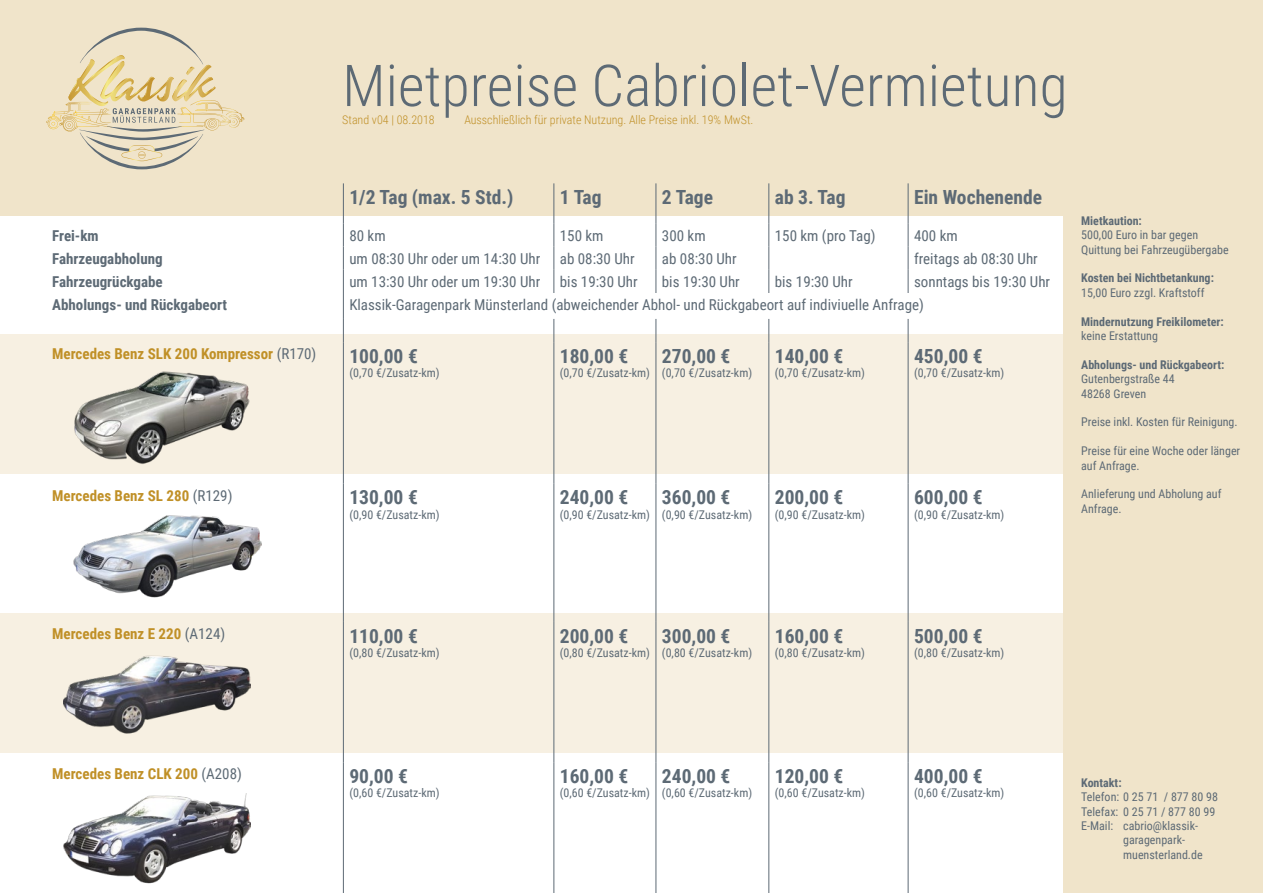
<style>
.page{position:relative;width:1263px;height:893px;background:#fff}
.page>*{position:absolute;margin:0;border:0;box-sizing:border-box;transform-origin:0 0}
.t1{font:300 57.75px "Roboto Condensed";letter-spacing:.005em;color:#5d6a75}
.t2{font:700 19.5px "Roboto Condensed";color:#5d6a75}
.t3{font:15px "Roboto Condensed";color:#5d6a75}
.t4{font:700 15px "Roboto Condensed";color:#c09027}
.t5{font:700 15px "Roboto Condensed";color:#5d6a75}
.t6{font:12px/14.4px "Roboto Condensed";color:#5d6a75}
.t7{font:700 12px "Roboto Condensed";color:#5d6a75}
.t8{font:300 12px "Roboto Condensed";color:#c09027}
.s1{font-weight:400;color:#5d6a75}
</style>
<div class="page">
<div style="left:0;top:334px;width:1063px;height:140px;background:#f7f0e2"></div>
<div style="left:0;top:613px;width:1063px;height:140px;background:#f7f0e2"></div>
<div style="left:0;top:0;width:1263px;height:216px;background:#f0e4ca"></div>
<div style="left:1063px;top:216px;width:200px;height:677px;background:#f0e4ca"></div>
<svg style="left:46px;top:28px;width:198px;height:141px"></svg>
<hr style="left:343px;top:183px;width:1px;height:40px;background:#5d6a75">
<hr style="left:554px;top:183px;width:1px;height:40px;background:#5d6a75">
<hr style="left:656px;top:183px;width:1px;height:40px;background:#5d6a75">
<hr style="left:769px;top:183px;width:1px;height:40px;background:#5d6a75">
<hr style="left:908px;top:183px;width:1px;height:40px;background:#5d6a75">
<svg style="left:554px;top:223px;width:1px;height:70px"></svg>
<svg style="left:656px;top:223px;width:1px;height:70px"></svg>
<svg style="left:769px;top:223px;width:1px;height:70px"></svg>
<svg style="left:908px;top:223px;width:1px;height:70px"></svg>
<svg style="left:343px;top:223px;width:1px;height:119px"></svg>
<svg style="left:554px;top:319px;width:1px;height:23px"></svg>
<svg style="left:656px;top:319px;width:1px;height:23px"></svg>
<svg style="left:769px;top:319px;width:1px;height:23px"></svg>
<svg style="left:908px;top:319px;width:1px;height:23px"></svg>
<hr style="left:343px;top:342px;width:1px;height:142px;background:#5d6a75">
<hr style="left:554px;top:342px;width:1px;height:142px;background:#5d6a75">
<hr style="left:656px;top:342px;width:1px;height:142px;background:#5d6a75">
<hr style="left:769px;top:342px;width:1px;height:142px;background:#5d6a75">
<hr style="left:908px;top:342px;width:1px;height:142px;background:#5d6a75">
<hr style="left:343px;top:484px;width:1px;height:138px;background:#5d6a75">
<hr style="left:554px;top:484px;width:1px;height:138px;background:#5d6a75">
<hr style="left:656px;top:484px;width:1px;height:138px;background:#5d6a75">
<hr style="left:769px;top:484px;width:1px;height:138px;background:#5d6a75">
<hr style="left:908px;top:484px;width:1px;height:138px;background:#5d6a75">
<hr style="left:343px;top:622px;width:1px;height:140px;background:#5d6a75">
<hr style="left:554px;top:622px;width:1px;height:140px;background:#5d6a75">
<hr style="left:656px;top:622px;width:1px;height:140px;background:#5d6a75">
<hr style="left:769px;top:622px;width:1px;height:140px;background:#5d6a75">
<hr style="left:908px;top:622px;width:1px;height:140px;background:#5d6a75">
<hr style="left:343px;top:762px;width:1px;height:131px;background:#5d6a75">
<hr style="left:554px;top:762px;width:1px;height:131px;background:#5d6a75">
<hr style="left:656px;top:762px;width:1px;height:131px;background:#5d6a75">
<hr style="left:769px;top:762px;width:1px;height:131px;background:#5d6a75">
<hr style="left:908px;top:762px;width:1px;height:131px;background:#5d6a75">
<img style="left:63px;top:655px;width:188px;height:79px">
<img style="left:74px;top:371px;width:176px;height:93px">
<img style="left:74px;top:515px;width:187px;height:83px">
<img style="left:63px;top:793px;width:188px;height:91px">
<h1 class="t1" style="left:342px;top:45px;width:727px">Mietpreise Cabriolet-Vermietung</h1>
<p class="t8" style="left:342px;top:111px;width:94px">Stand v04 | 08.2018</p>
<p class="t8" style="left:464px;top:111px;width:290px">Ausschließlich für private Nutzung. Alle Preise inkl. 19% MwSt.</p>
<h2 class="t2" style="left:349px;top:183px;width:166px">1/2 Tag (max. 5 Std.)</h2>
<h2 class="t2" style="left:560px;top:183px;width:43px">1 Tag</h2>
<h2 class="t2" style="left:662px;top:183px;width:53px">2 Tage</h2>
<h2 class="t2" style="left:775px;top:183px;width:72px">ab 3. Tag</h2>
<h2 class="t2" style="left:914px;top:183px;width:130px">Ein Wochenende</h2>
<p class="t5" style="left:52px;top:225px;width:48px">Frei-km</p>
<p class="t3" style="left:349px;top:225px;width:38px">80 km</p>
<p class="t3" style="left:560px;top:225px;width:45px">150 km</p>
<p class="t3" style="left:662px;top:225px;width:45px">300 km</p>
<p class="t3" style="left:775px;top:225px;width:102px">150 km (pro Tag)</p>
<p class="t3" style="left:914px;top:225px;width:45px">400 km</p>
<p class="t5" style="left:52px;top:248px;width:112px">Fahrzeugabholung</p>
<p class="t3" style="left:349px;top:248px;width:192px">um 08:30 Uhr oder um 14:30 Uhr</p>
<p class="t3" style="left:560px;top:248px;width:76px">ab 08:30 Uhr</p>
<p class="t3" style="left:662px;top:248px;width:76px">ab 08:30 Uhr</p>
<p class="t3" style="left:914px;top:248px;width:125px">freitags ab 08:30 Uhr</p>
<p class="t5" style="left:52px;top:271px;width:112px">Fahrzeugrückgabe</p>
<p class="t3" style="left:349px;top:271px;width:192px">um 13:30 Uhr oder um 19:30 Uhr</p>
<p class="t3" style="left:560px;top:271px;width:79px">bis 19:30 Uhr</p>
<p class="t3" style="left:662px;top:271px;width:79px">bis 19:30 Uhr</p>
<p class="t3" style="left:775px;top:271px;width:79px">bis 19:30 Uhr</p>
<p class="t3" style="left:914px;top:271px;width:138px">sonntags bis 19:30 Uhr</p>
<p class="t5" style="left:52px;top:294px;width:176px">Abholungs- und Rückgabeort</p>
<p class="t3" style="left:349px;top:294px;width:576px">Klassik-Garagenpark Münsterland (abweichender Abhol- und Rückgabeort auf indiviuelle Anfrage)</p>
<p class="t4" style="left:52px;top:344px;width:266px">Mercedes Benz SLK 200 Kompressor <span class="s1">(R170)</span></p>
<h2 class="t2" style="left:349px;top:342px;width:70px">100,00 €</h2>
<p class="t6" style="left:349px;top:365px;width:92px">(0,70 €/Zusatz-km)</p>
<h2 class="t2" style="left:560px;top:342px;width:70px">180,00 €</h2>
<p class="t6" style="left:560px;top:365px;width:92px">(0,70 €/Zusatz-km)</p>
<h2 class="t2" style="left:662px;top:342px;width:70px">270,00 €</h2>
<p class="t6" style="left:662px;top:365px;width:92px">(0,70 €/Zusatz-km)</p>
<h2 class="t2" style="left:775px;top:342px;width:70px">140,00 €</h2>
<p class="t6" style="left:775px;top:365px;width:92px">(0,70 €/Zusatz-km)</p>
<h2 class="t2" style="left:914px;top:342px;width:70px">450,00 €</h2>
<p class="t6" style="left:914px;top:365px;width:92px">(0,70 €/Zusatz-km)</p>
<p class="t4" style="left:52px;top:485px;width:182px">Mercedes Benz SL 280 <span class="s1">(R129)</span></p>
<h2 class="t2" style="left:349px;top:484px;width:70px">130,00 €</h2>
<p class="t6" style="left:349px;top:507px;width:92px">(0,90 €/Zusatz-km)</p>
<h2 class="t2" style="left:560px;top:484px;width:70px">240,00 €</h2>
<p class="t6" style="left:560px;top:507px;width:92px">(0,90 €/Zusatz-km)</p>
<h2 class="t2" style="left:662px;top:484px;width:70px">360,00 €</h2>
<p class="t6" style="left:662px;top:507px;width:92px">(0,90 €/Zusatz-km)</p>
<h2 class="t2" style="left:775px;top:484px;width:70px">200,00 €</h2>
<p class="t6" style="left:775px;top:507px;width:92px">(0,90 €/Zusatz-km)</p>
<h2 class="t2" style="left:914px;top:484px;width:70px">600,00 €</h2>
<p class="t6" style="left:914px;top:507px;width:92px">(0,90 €/Zusatz-km)</p>
<p class="t7" style="left:1081px;top:212px;width:62px">Mietkaution:</p>
<p class="t6" style="left:1081px;top:227px;width:149px">500,00 Euro in bar gegen<br>Quittung bei Fahrzeugübergabe</p>
<p class="t7" style="left:1081px;top:270px;width:134px">Kosten bei Nichtbetankung:</p>
<p class="t6" style="left:1081px;top:285px;width:125px">15,00 Euro zzgl. Kraftstoff</p>
<p class="t7" style="left:1081px;top:313px;width:144px">Mindernutzung Freikilometer:</p>
<p class="t6" style="left:1081px;top:328px;width:78px">keine Erstattung</p>
<p class="t7" style="left:1081px;top:356px;width:145px">Abholungs- und Rückgabeort:</p>
<p class="t6" style="left:1081px;top:371px;width:95px">Gutenbergstraße 44<br>48268 Greven</p>
<p class="t6" style="left:1081px;top:414px;width:158px">Preise inkl. Kosten für Reinigung.</p>
<p class="t6" style="left:1081px;top:443px;width:161px">Preise für eine Woche oder länger auf Anfrage.</p>
<p class="t6" style="left:1081px;top:486px;width:142px">Anlieferung und Abholung auf<br>Anfrage.</p>
<p class="t4" style="left:52px;top:623px;width:174px">Mercedes Benz E 220 <span class="s1">(A124)</span></p>
<h2 class="t2" style="left:349px;top:622px;width:70px">110,00 €</h2>
<p class="t6" style="left:349px;top:645px;width:92px">(0,80 €/Zusatz-km)</p>
<h2 class="t2" style="left:560px;top:622px;width:70px">200,00 €</h2>
<p class="t6" style="left:560px;top:645px;width:92px">(0,80 €/Zusatz-km)</p>
<h2 class="t2" style="left:662px;top:622px;width:70px">300,00 €</h2>
<p class="t6" style="left:662px;top:645px;width:92px">(0,80 €/Zusatz-km)</p>
<h2 class="t2" style="left:775px;top:622px;width:70px">160,00 €</h2>
<p class="t6" style="left:775px;top:645px;width:92px">(0,80 €/Zusatz-km)</p>
<h2 class="t2" style="left:914px;top:622px;width:70px">500,00 €</h2>
<p class="t6" style="left:914px;top:645px;width:92px">(0,80 €/Zusatz-km)</p>
<p class="t4" style="left:52px;top:764px;width:191px">Mercedes Benz CLK 200 <span class="s1">(A208)</span></p>
<h2 class="t2" style="left:349px;top:762px;width:60px">90,00 €</h2>
<p class="t6" style="left:349px;top:785px;width:92px">(0,60 €/Zusatz-km)</p>
<h2 class="t2" style="left:560px;top:762px;width:70px">160,00 €</h2>
<p class="t6" style="left:560px;top:785px;width:92px">(0,60 €/Zusatz-km)</p>
<h2 class="t2" style="left:662px;top:762px;width:70px">240,00 €</h2>
<p class="t6" style="left:662px;top:785px;width:92px">(0,60 €/Zusatz-km)</p>
<h2 class="t2" style="left:775px;top:762px;width:70px">120,00 €</h2>
<p class="t6" style="left:775px;top:785px;width:92px">(0,60 €/Zusatz-km)</p>
<h2 class="t2" style="left:914px;top:762px;width:70px">400,00 €</h2>
<p class="t6" style="left:914px;top:785px;width:92px">(0,60 €/Zusatz-km)</p>
<p class="t7" style="left:1081px;top:774px;width:42px">Kontakt:</p>
<p class="t6" style="left:1081px;top:789px;width:138px">Telefon: 0 25 71 / 877 80 98</p>
<p class="t6" style="left:1081px;top:804px;width:136px">Telefax: 0 25 71 / 877 80 99</p>
<p class="t6" style="left:1081px;top:818px;width:118px">E-Mail: cabrio@klassik-</p>
<p class="t6" style="left:1123px;top:832px;width:63px">garagenpark-</p>
<p class="t6" style="left:1123px;top:847px;width:81px">muensterland.de</p>
</div>
